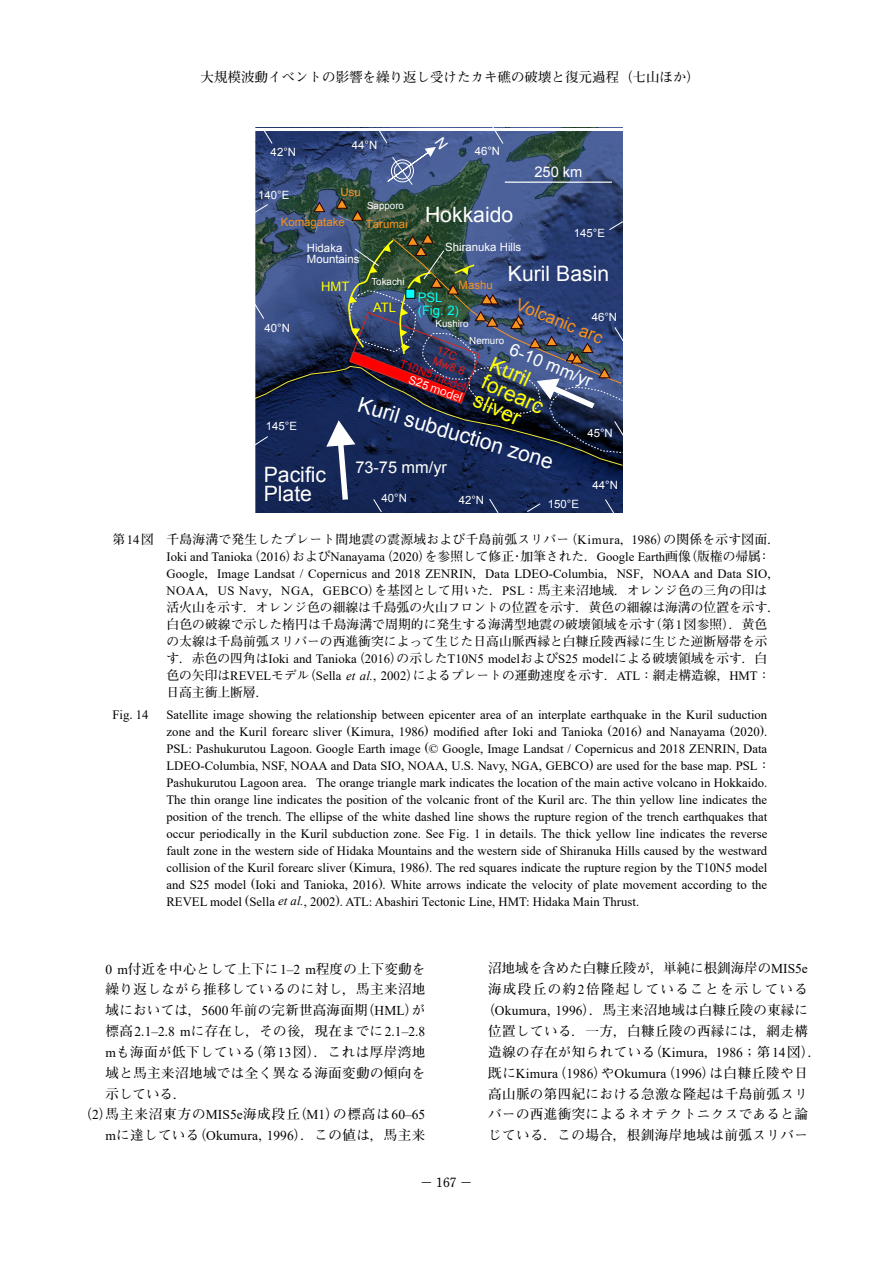
<style>
.page{position:relative;width:893px;height:1263px;background:#fff}
.page>*{position:absolute;margin:0;border:0;box-sizing:border-box;transform-origin:0 0}
.t1{font:21.15px/19.5px "Arial";color:#fff}
.t2{font:21.15px/19.5px "Arial";color:#ff0}
.t3{font:17.4px "Arial";color:#fff}
.t4{font:17.1px "Arial";color:#f7931e}
.t5{font:16.35px "Arial";color:#fff}
.t6{font:14.7px "Arial";color:#fff}
.t7{font:700 13.5px/20.9px "Futo Min A101 Pro";letter-spacing:.03em;color:#000;text-align:justify}
.t8{font:700 13.5px "Futo Min A101 Pro";color:#000}
.t9{font:13.5px "Times New Roman";letter-spacing:.01em;color:#000}
.t10{font:700 13.5px "Futo Min A101 Pro";letter-spacing:.07em;color:#000}
.t11{font:700 13.5px "Futo Min A101 Pro";letter-spacing:.1em;color:#000}
.t12{font:13.05px "Arial";color:#0ff}
.t13{font:13.05px "Arial";color:#ff0}
.t14{font:12.75px/17px "Times New Roman";color:#000}
.t15{font:700 12.75px/17px "Futo Min A101 Pro";letter-spacing:.005em;color:#000}
.t16{font:11.4px/11.4px "Arial";color:#fff}
.t17{font:11.4px "Arial";color:#f7931e}
.t18{font:11.4px "Arial";color:#f00}
.t19{font:11.4px/11.6px "Arial";color:#e61f19}
.t20{font:11.4px "Koz Go Pr 6 N";color:#fff}
.t21{font:9.75px "Arial";color:#fff}
.s1{font-family:"Koz Go Pr 6 N"}
.s2{font-family:"Arial"}
.s3{font-family:"Times New Roman";font-weight:400}
.s4{font-family:"Futo Min A101 Pro";font-weight:700}
.s5{font-family:"Times New Roman";font-weight:400;font-style:italic}
.s6{font-style:italic}
</style>
<div class="page">
<svg style="left:255px;top:131px;width:368px;height:382px;background:#324164"></svg>
<p class="t8" style="left:201px;top:67px;width:501px">大規模波動イベントの影響を繰り返し受けたカキ礁の破壊と復元過程（七山ほか）</p>
<p class="t16" style="left:271px;top:147px;width:27px">42°N</p>
<p class="t16" style="left:352px;top:139px;width:27px">44°N</p>
<p class="t17" style="left:341px;top:185px;width:22px">Usu</p>
<p class="t17" style="left:281px;top:215px;width:66px">Komagatake</p>
<p class="t17" style="left:366px;top:217px;width:43px">Tarumai</p>
<p class="t16" style="left:258px;top:189px;width:33px">140°E</p>
<p class="t21" style="left:367px;top:199px;width:38px">Sapporo</p>
<p class="t16" style="left:307px;top:242px;width:54px">Hidaka<br>Mountains</p>
<p class="t16" style="left:475px;top:146px;width:27px">46°N</p>
<h1 class="t1" style="left:425px;top:205px;width:90px">Hokkaido</h1>
<p class="t16" style="left:445px;top:242px;width:78px">Shiranuka Hills</p>
<p class="t6" style="left:534px;top:163px;width:50px">250 km</p>
<p class="t16" style="left:574px;top:227px;width:33px">145°E</p>
<h1 class="t1" style="left:508px;top:264px;width:103px">Kuril Basin</h1>
<p class="t21" style="left:371px;top:275px;width:35px">Tokachi</p>
<p class="t17" style="left:459px;top:277px;width:36px">Mashu</p>
<p class="t13" style="left:321px;top:278px;width:30px">HMT</p>
<p class="t12" style="left:418px;top:289px;width:26px">PSL</p>
<h3 class="t4" style="left:521px;top:293px;width:94px;rotate:22deg">Volcanic arc</h3>
<p class="t13" style="left:373px;top:298px;width:24px">ATL</p>
<p class="t12" style="left:418px;top:302px;width:43px">(Fig. 2)</p>
<p class="t16" style="left:592px;top:311px;width:27px">46°N</p>
<p class="t21" style="left:435px;top:318px;width:35px">Kushiro</p>
<p class="t16" style="left:264px;top:322px;width:27px">40°N</p>
<p class="t21" style="left:469px;top:334px;width:36px">Nemuro</p>
<h2 class="t3" style="left:515px;top:338px;width:89px;rotate:22deg">6-10 mm/yr</h2>
<p class="t19" style="left:439px;top:344px;width:35px;rotate:20deg">17C<br>Mw8.8</p>
<h1 class="t2" style="left:494px;top:354px;width:68px;rotate:24deg">Kuril forearc sliver</h1>
<p class="t18" style="left:403px;top:356px;width:71px;rotate:20deg">T10N5 <span class="s1">model</span></p>
<p class="t20" style="left:412px;top:373px;width:57px;rotate:20deg"><span class="s2">S25</span> model</p>
<h1 class="t1" style="left:362px;top:394px;width:204px;rotate:17deg">Kuril subduction zone</h1>
<p class="t16" style="left:266px;top:421px;width:33px">145°E</p>
<p class="t16" style="left:587px;top:427px;width:27px">45°N</p>
<p class="t5" style="left:355px;top:456px;width:93px">73-75 mm/yr</p>
<h1 class="t1" style="left:264px;top:465px;width:64px">Pacific<br>Plate</h1>
<p class="t16" style="left:593px;top:479px;width:27px">44°N</p>
<p class="t16" style="left:381px;top:492px;width:27px">40°N</p>
<p class="t16" style="left:459px;top:494px;width:27px">42°N</p>
<p class="t16" style="left:548px;top:499px;width:33px">150°E</p>
<p class="t15" style="left:112px;top:529px;width:669px">第<span class="s3">14</span>図 千島海溝で発生したプレート間地震の震源域および千島前弧スリバー（<span class="s3">Kimura</span>，<span class="s3">1986</span>）の関係を示す図面．</p>
<p class="t14" style="left:166px;top:548px;width:615px">Ioki and Tanioka<span class="s4">（</span>2016<span class="s4">）および</span>Nanayama<span class="s4">（</span>2020<span class="s4">）を参照して修正・加筆された．</span>Google Earth<span class="s4">画像（版権の帰属：<br></span>Google<span class="s4">，</span>Image Landsat / Copernicus and 2018 ZENRIN<span class="s4">，</span>Data LDEO-Columbia<span class="s4">，</span>NSF<span class="s4">，</span>NOAA and Data SIO<span class="s4">，</span></p>
<p class="t15" style="left:166px;top:580px;width:615px"><span class="s3">NOAA</span>，<span class="s3">US Navy</span>，<span class="s3">NGA</span>，<span class="s3">GEBCO</span>）を基図として用いた．<span class="s3">PSL</span>：馬主来沼地域．オレンジ色の三角の印は活火山を示す．オレンジ色の細線は千島弧の火山フロントの位置を示す．黄色の細線は海溝の位置を示す．白色の破線で示した楕円は千島海溝で周期的に発生する海溝型地震の破壊領域を示す（第<span class="s3">1</span>図参照）．黄色の太線は千島前弧スリバーの西進衝突によって生じた日高山脈西縁と白糠丘陵西縁に生じた逆断層帯を示</p>
<p class="t14" style="left:166px;top:650px;width:602px"><span class="s4">す．赤色の四角は</span>Ioki and Tanioka<span class="s4">（</span>2016<span class="s4">）の示した</span>T10N5 model<span class="s4">および</span>S25 model<span class="s4">による破壊領域を示す．白</span></p>
<p class="t15" style="left:166px;top:665px;width:605px">色の矢印は<span class="s3">REVEL</span>モデル（<span class="s3">Sella</span> <span class="s5">et al.</span><span class="s3">, 2002</span>）によるプレートの運動速度を示す．<span class="s3">ATL</span>：網走構造線，<span class="s3">HMT</span>：日高主衝上断層．</p>
<p class="t14" style="left:112px;top:705px;width:38px">Fig. 14</p>
<p class="t14" style="left:166px;top:705px;width:605px">Satellite image showing the relationship between epicenter area of an interplate earthquake in the Kuril suduction zone and the Kuril forearc sliver (Kimura, 1986) modified after Ioki and Tanioka (2016) and Nanayama (2020).<br>PSL: Pashukurutou Lagoon. Google Earth image (© Google, Image Landsat / Copernicus and 2018 ZENRIN, Data LDEO-Columbia, NSF, NOAA and Data SIO, NOAA, U.S. Navy, NGA, GEBCO) are used for the base map. PSL<span class="s4">：</span>Pashukurutou Lagoon area<span class="s4">．</span>The orange triangle mark indicates the location of the main active volcano in Hokkaido.<br>The thin orange line indicates the position of the volcanic front of the Kuril arc. The thin yellow line indicates the position of the trench. The ellipse of the white dashed line shows the rupture region of the trench earthquakes that occur periodically in the Kuril subduction zone. See Fig. 1 in details. The thick yellow line indicates the reverse fault zone in the western side of Hidaka Mountains and the western side of Shiranuka Hills caused by the westward collision of the Kuril forearc sliver (Kimura, 1986). The red squares indicate the rupture region by the T10N5 model and S25 model (Ioki and Tanioka, 2016). White arrows indicate the velocity of plate movement according to the REVEL model (Sella <span class="s6">et al.</span>, 2002). ATL: Abashiri Tectonic Line, HMT: Hidaka Main Thrust.</p>
<p class="t7" style="left:106px;top:956px;width:321px"><span class="s3">0 m</span>付近を中心として上下に<span class="s3">1–2 m</span>程度の上下変動を</p>
<p class="t7" style="left:106px;top:977px;width:321px">繰り返しながら推移しているのに対し，馬主来沼地</p>
<p class="t7" style="left:106px;top:998px;width:321px">域においては，<span class="s3">5600</span>年前の完新世高海面期（<span class="s3">HML</span>）が</p>
<p class="t7" style="left:106px;top:1019px;width:321px">標高<span class="s3">2.1–2.8 m</span>に存在し，その後，現在までに<span class="s3">2.1–2.8</span></p>
<p class="t7" style="left:106px;top:1040px;width:321px"><span class="s3">m</span>も海面が低下している（第<span class="s3">13</span>図）．これは厚岸湾地</p>
<p class="t7" style="left:106px;top:1061px;width:321px">域と馬主来沼地域では全く異なる海面変動の傾向を</p>
<p class="t7" style="left:106px;top:1081px;width:82px">示している．</p>
<p class="t10" style="left:79px;top:1104px;width:348px">（<span class="s3">2</span>）馬主来沼東方の<span class="s3">MIS5e</span>海成段丘（<span class="s3">M1</span>）の標高は<span class="s3">60–65</span></p>
<p class="t7" style="left:106px;top:1123px;width:321px"><span class="s3">m</span>に達している（<span class="s3">Okumura, 1996</span>）．この値は，馬主来</p>
<p class="t15" style="left:420px;top:1172px;width:54px">− 167 −</p>
<p class="t8" style="left:488px;top:958px;width:321px">沼地域を含めた白糠丘陵が，単純に根釧海岸の<span class="s3">MIS5e</span></p>
<p class="t11" style="left:488px;top:979px;width:321px">海成段丘の約<span class="s3">2</span>倍隆起していることを示している</p>
<p class="t7" style="left:481px;top:998px;width:328px">（<span class="s3">Okumura, 1996</span>）．馬主来沼地域は白糠丘陵の東縁に</p>
<p class="t7" style="left:488px;top:1019px;width:321px">位置している．一方，白糠丘陵の西縁には，網走構</p>
<p class="t7" style="left:488px;top:1040px;width:335px">造線の存在が知られている（<span class="s3">Kimura</span>，<span class="s3">1986</span>；第<span class="s3">14</span>図）．</p>
<p class="t9" style="left:488px;top:1064px;width:321px"><span class="s4">既に</span>Kimura<span class="s4">（</span>1986<span class="s4">）や</span>Okumura<span class="s4">（</span>1996<span class="s4">）は白糠丘陵や日</span></p>
<p class="t7" style="left:488px;top:1081px;width:321px">高山脈の第四紀における急激な隆起は千島前弧スリバーの西進衝突によるネオテクトニクスであると論じている．この場合，根釧海岸地域は前弧スリバー</p>
</div>
